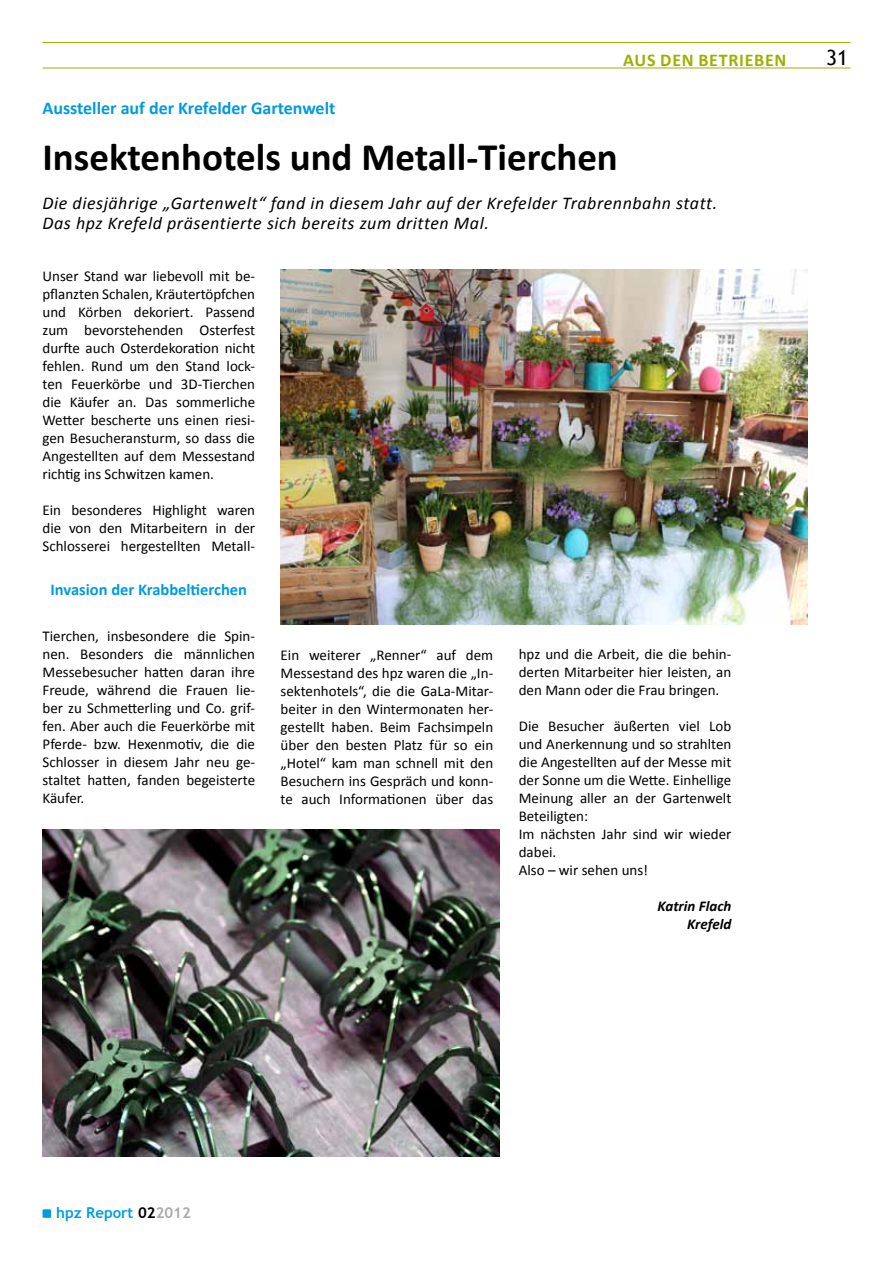
<style>
.page{position:relative;width:893px;height:1263px;background:#fff}
.page>*{position:absolute;margin:0;border:0;box-sizing:border-box;transform-origin:0 0}
.t1{font:700 39px "Calibri";color:#000}
.t2{font:21px "Trebuchet MS";color:#000}
.t3{font:italic 18px/19.5px "Calibri";letter-spacing:.03em;color:#000}
.t4{font:700 18px "Calibri";color:#009bde}
.t5{font:700 18px "Calibri";color:#a0af00}
.t6{font:700 16.5px "Calibri";color:#009bde}
.t7{font:15px/18px "Calibri";color:#000;text-align:justify}
.t8{font:italic 700 15px/18px "Calibri";color:#000;text-align:right}
.t9{font:700 15px "Trebuchet MS";color:#009ee0}
.s1{color:#000}
.s2{color:#a9aaac}
</style>
<div class="page">
<div style="left:43px;top:1209px;width:8px;height:9px;background:#009bde"></div>
<hr style="left:43px;top:42px;width:807px;height:1px;background:#a0af00">
<hr style="left:43px;top:68px;width:807px;height:1px;background:#a0af00">
<img style="left:281px;top:270px;width:527px;height:354px">
<img style="left:43px;top:829px;width:457px;height:328px">
<p class="t5" style="left:623px;top:48px;width:12px">aus</p>
<p class="t5" style="left:660px;top:48px;width:12px">den</p>
<p class="t5" style="left:698px;top:48px;width:11px">betrieben</p>
<p class="t4" style="left:43px;top:97px;width:294px">Aussteller auf der Krefelder Gartenwelt</p>
<h1 class="t1" style="left:43px;top:132px;width:577px">Insektenhotels und Metall-Tierchen</h1>
<p class="t3" style="left:43px;top:193px;width:676px">Die diesjährige „Gartenwelt“ fand in diesem Jahr auf der Krefelder Trabrennbahn statt.<br>Das hpz Krefeld präsentierte sich bereits zum dritten Mal.</p>
<p class="t7" style="left:43px;top:267px;width:214px">Unser Stand war liebevoll mit be&shy;pflanzten Schalen, Kräutertöpfchen und Körben dekoriert. Passend zum bevorstehenden Osterfest durfte auch Osterdekoration nicht fehlen. Rund um den Stand lock&shy;ten Feuerkörbe und 3D-Tierchen die Käufer an. Das sommerliche Wetter bescherte uns einen riesi&shy;gen Besucheransturm, so dass die Angestellten auf dem Messestand richtig ins Schwitzen kamen.</p>
<p class="t7" style="left:43px;top:501px;width:214px">Ein besonderes Highlight waren die von den Mitarbeitern in der Schlosserei hergestellten Metall-</p>
<p class="t6" style="left:50px;top:579px;width:198px">Invasion der Krabbeltierchen</p>
<p class="t7" style="left:43px;top:627px;width:214px">Tierchen, insbesondere die Spin&shy;nen. Besonders die männlichen Messebesucher hatten daran ihre Freude, während die Frauen lie&shy;ber zu Schmetterling und Co. grif&shy;fen. Aber auch die Feuerkörbe mit Pferde- bzw. Hexenmotiv, die die Schlosser in diesem Jahr neu ge&shy;staltet hatten, fanden begeisterte Käufer.</p>
<p class="t7" style="left:281px;top:646px;width:214px">Ein weiterer „Renner“ auf dem Messestand des hpz waren die „In&shy;sektenhotels“, die die GaLa-Mitar&shy;beiter in den Wintermonaten her&shy;gestellt haben. Beim Fachsimpeln über den besten Platz für so ein „Hotel“ kam man schnell mit den Besuchern ins Gespräch und konn&shy;te auch Informationen über das</p>
<p class="t7" style="left:519px;top:645px;width:214px">hpz und die Arbeit, die die behin&shy;derten Mitarbeiter hier leisten, an den Mann oder die Frau bringen.</p>
<p class="t7" style="left:519px;top:717px;width:214px;text-align:left">Die Besucher äußerten viel Lob und Anerkennung und so strahlten die Angestellten auf der Messe mit der Sonne um die Wette. Einhellige<br>Meinung aller an der Gartenwelt<br>Beteiligten:<br>Im nächsten Jahr sind wir wieder dabei.<br>Also – wir sehen uns!</p>
<p class="t8" style="left:658px;top:897px;width:75px">Katrin Flach<br>Krefeld</p>
<h2 class="t2" style="left:826px;top:46px;width:24px">31</h2>
<p class="t9" style="left:56px;top:1203px;width:136px">hpz Report <span class="s1">02</span><span class="s2">2012</span></p>
</div>
